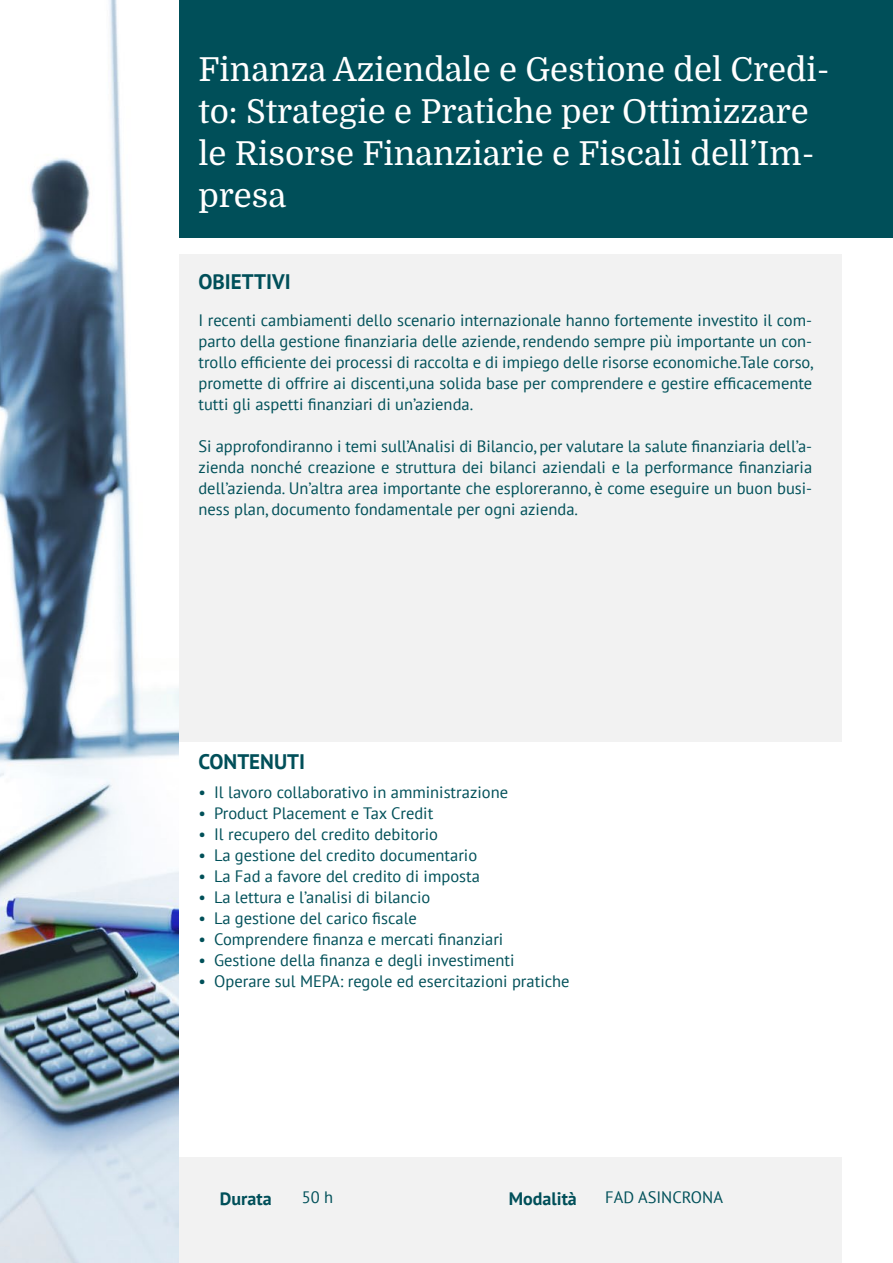
<style>
.page{position:relative;width:893px;height:1263px;background:#fff}
.page>*{position:absolute;margin:0;border:0;box-sizing:border-box;transform-origin:0 0}
.t1{font:33px/42px "Domine";color:#fff}
.t2{font:700 21px "PT Sans";color:#004f59}
.t3{font:700 18px "PT Sans";color:#004f59}
.t4{font:16.5px/21px "PT Sans";color:#005059;text-align:justify}
</style>
<div class="page">
<div style="left:123px;top:255px;width:719px;height:487px;background:#f2f2f2"></div>
<div style="left:123px;top:1158px;width:719px;height:105px;background:#f2f2f2"></div>
<div style="left:179px;top:0;width:714px;height:238px;background:#004f59"></div>
<img style="left:0;top:0;width:179px;height:1263px">
<h1 class="t1" style="left:198px;top:49px;width:633px">Finanza Aziendale e Gestione del Credi&shy;to: Strategie e Pratiche per Ottimizzare le Risorse Finanziarie e Fiscali dell’Im&shy;presa</h1>
<p class="t2" style="left:198px;top:267px;width:94px">OBIETTIVI</p>
<p class="t4" style="left:198px;top:309px;width:616px">I recenti cambiamenti dello scenario internazionale hanno fortemente investito il com&shy;parto della gestione finanziaria delle aziende, rendendo sempre più importante un con&shy;trollo efficiente dei processi di raccolta e di impiego delle risorse economiche.Tale corso, promette di offrire ai discenti,una solida base per comprendere e gestire efficacemente tutti gli aspetti finanziari di un’azienda.</p>
<p class="t4" style="left:198px;top:435px;width:615px">Si approfondiranno i temi sull’Analisi di Bilancio, per valutare la salute finanziaria dell’a&shy;zienda nonché creazione e struttura dei bilanci aziendali e la performance finanziaria dell’azienda. Un’altra area importante che esploreranno, è come eseguire un buon busi&shy;ness plan, documento fondamentale per ogni azienda.</p>
<p class="t2" style="left:198px;top:747px;width:108px">CONTENUTI</p>
<p class="t4" style="left:198px;top:781px;width:311px">• Il lavoro collaborativo in amministrazione</p>
<p class="t4" style="left:198px;top:802px;width:236px">• Product Placement e Tax Credit</p>
<p class="t4" style="left:198px;top:823px;width:241px">• Il recupero del credito debitorio</p>
<p class="t4" style="left:198px;top:844px;width:280px">• La gestione del credito documentario</p>
<p class="t4" style="left:198px;top:865px;width:283px">• La Fad a favore del credito di imposta</p>
<p class="t4" style="left:198px;top:886px;width:233px">• La lettura e l’analisi di bilancio</p>
<p class="t4" style="left:198px;top:907px;width:220px">• La gestione del carico fiscale</p>
<p class="t4" style="left:198px;top:928px;width:306px">• Comprendere finanza e mercati finanziari</p>
<p class="t4" style="left:198px;top:949px;width:318px">• Gestione della finanza e degli investimenti</p>
<p class="t4" style="left:198px;top:970px;width:373px">• Operare sul MEPA: regole ed esercitazioni pratiche</p>
<p class="t4" style="left:302px;top:1187px;width:33px">50 h</p>
<p class="t4" style="left:605px;top:1187px;width:119px">FAD ASINCRONA</p>
<p class="t3" style="left:220px;top:1186px;width:53px">Durata</p>
<p class="t3" style="left:509px;top:1186px;width:70px">Modalità</p>
</div>
